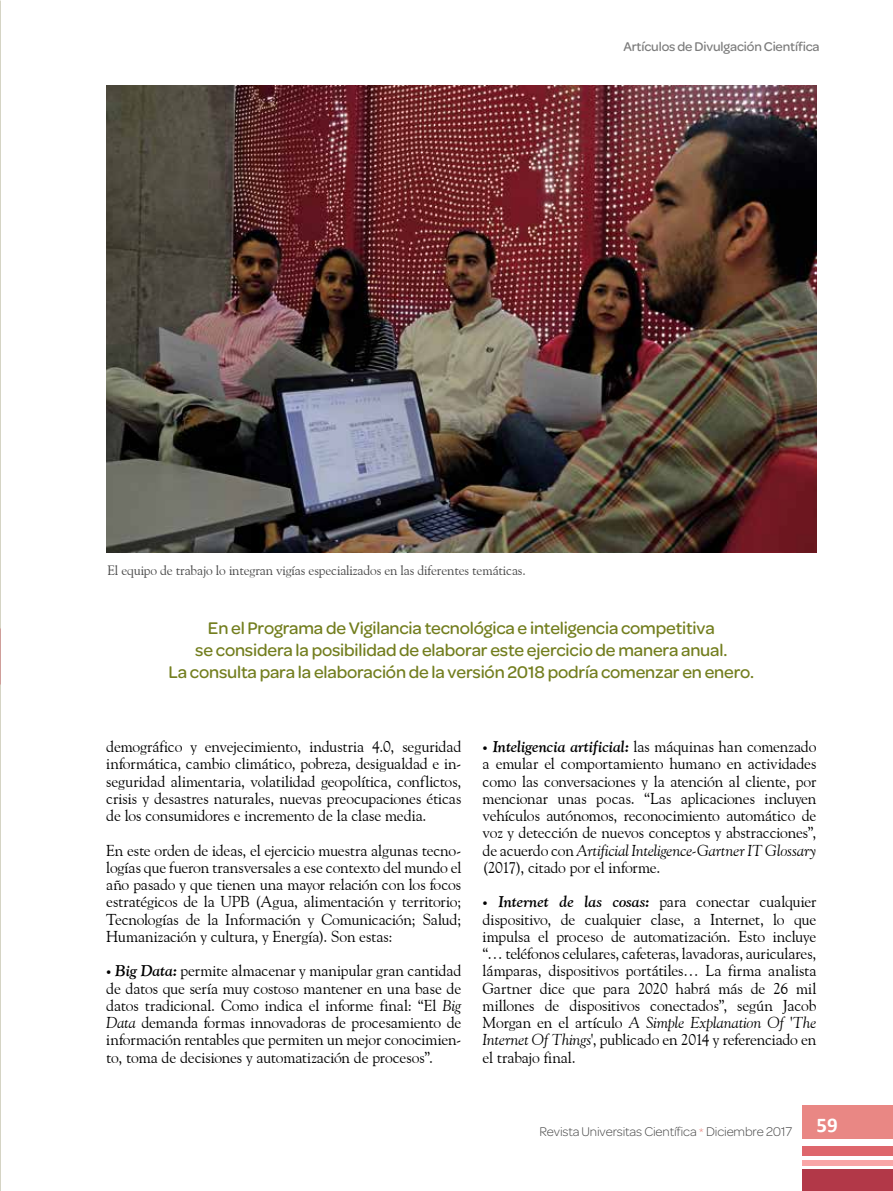
<style>
.page{position:relative;width:893px;height:1191px;background:#fff}
.page>*{position:absolute;margin:0;border:0;box-sizing:border-box;transform-origin:0 0}
.t1{font:500 18px/21.6px "Omnes";letter-spacing:-.01em;color:#737e1f;text-align:center}
.t2{font:15.75px/17.2px "Goudy Old Style BT";letter-spacing:-.015em;color:#000;text-align:justify}
.t3{font:13.5px "Goudy Old Style BT";letter-spacing:-.01em;color:#464646}
.t4{font:300 13.5px "Omnes";letter-spacing:-.01em;color:#464646}
.t5{font:500 13.5px "Omnes";letter-spacing:-.01em;color:#7c7c7c}
.s1{font-family:"Omnes";font-weight:500}
.s2{font-weight:700;font-style:italic}
.s3{font-style:italic}
.s4{color:#ea928d}
</style>
<div class="page">
<div style="left:802px;top:1146px;width:91px;height:10px;background:#de666c"></div>
<div style="left:802px;top:1169px;width:91px;height:22px;background:#b23848"></div>
<div style="left:802px;top:1160px;width:91px;height:5px;background:#f9a6a7"></div>
<div style="left:802px;top:1105px;width:91px;height:34px;background:#e98784"></div>
<img style="left:0;top:0;width:1px;height:1191px">
<img style="left:106px;top:85px;width:710px;height:468px">
<p class="t5" style="left:623px;top:39px;width:198px">Artículos de Divulgación Científica</p>
<p class="t3" style="left:107px;top:561px;width:420px">El equipo de trabajo lo integran vigías especializados en las diferentes temáticas.</p>
<p class="t1" style="left:169px;top:617px;width:587px">En el Programa de Vigilancia tecnológica e inteligencia competitiva<br>se considera la posibilidad de elaborar este ejercicio de manera anual.<br>La consulta para la elaboración de la versión 2018 podría comenzar en enero.</p>
<p class="t2" style="left:106px;top:737px;width:357px">demográfico y envejecimiento, industria 4.0, seguridad informática, cambio climático, pobreza, desigualdad e in&shy;seguridad alimentaria, volatilidad geopolítica, conflictos, crisis y desastres naturales, nuevas preocupaciones éticas de los consumidores e incremento de la clase media.</p>
<p class="t2" style="left:106px;top:841px;width:357px">En este orden de ideas, el ejercicio muestra algunas tecno&shy;logías que fueron transversales a ese contexto del mundo el año pasado y que tienen una mayor relación con los focos estratégicos de la UPB (Agua, alimentación y territorio; Tecnologías de la Información y Comunicación; Salud; Humanización y cultura, y Energía). Son estas:</p>
<p class="t2" style="left:106px;top:962px;width:357px"><span class="s1">•</span> <span class="s2">Big Data:</span> permite almacenar y manipular gran cantidad de datos que sería muy costoso mantener en una base de datos tradicional. Como indica el informe final: “El <span class="s3">Big Data</span> demanda formas innovadoras de procesamiento de información rentables que permiten un mejor conocimien&shy;to, toma de decisiones y automatización de procesos”.</p>
<p class="t2" style="left:483px;top:737px;width:335px"><span class="s1">•</span> <span class="s2">Inteligencia artificial:</span> las máquinas han comenzado a emular el comportamiento humano en actividades como las conversaciones y la atención al cliente, por mencionar unas pocas. “Las aplicaciones incluyen vehículos autónomos, reconocimiento automático de voz y detección de nuevos conceptos y abstracciones”, de acuerdo con <span class="s3">Artificial Inteligence-Gartner IT Glossary </span>(2017), citado por el informe.</p>
<p class="t2" style="left:483px;top:893px;width:335px"><span class="s1">•</span> <span class="s2">Internet de las cosas:</span> para conectar cualquier dispositivo, de cualquier clase, a Internet, lo que impulsa el proceso de automatización. Esto incluye “… teléfonos celulares, cafeteras, lavadoras, auriculares, lámparas, dispositivos portátiles… La firma analista Gartner dice que para 2020 habrá más de 26 mil millones de dispositivos conectados”, según Jacob Morgan en el artículo <span class="s3">A Simple Explanation Of 'The Internet Of Things'</span>, publicado en 2014 y referenciado en el trabajo final.</p>
<p class="t4" style="left:540px;top:1123px;width:300px">Revista Universitas Científica <span class="s4">*</span> Diciembre 2017 <sup>59</sup></p>
</div>
